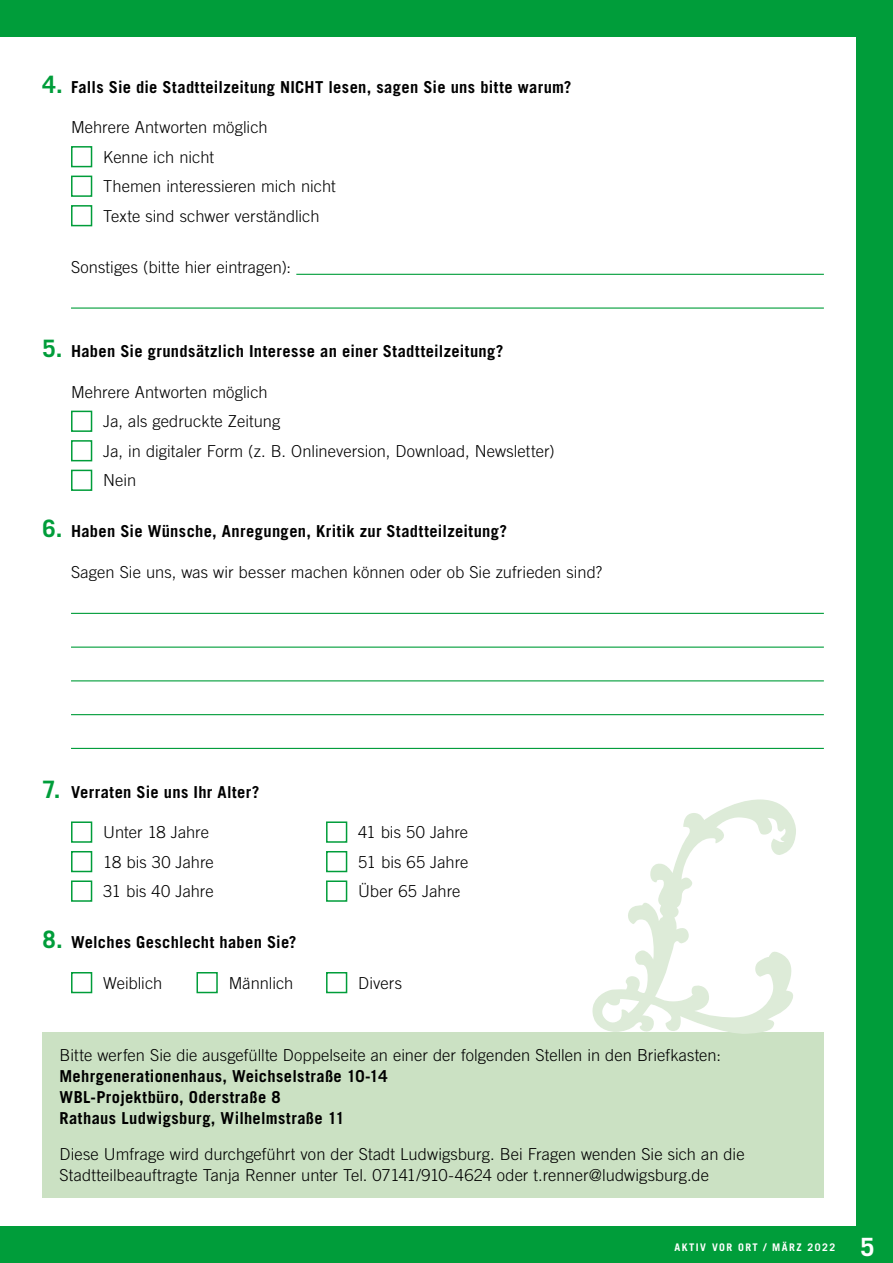
<style>
.page{position:relative;width:893px;height:1263px;background:#fff}
.page>*{position:absolute;margin:0;border:0;box-sizing:border-box;transform-origin:0 0}
.t1{font:700 25.2px "Ludwigsburg Trade Gothic";color:#fff}
.t2{font:300 16.5px/29.5px "Ludwigsburg Trade Gothic";letter-spacing:-.015em;color:#000}
.t3{font:700 16.5px/21px "Ludwigsburg Trade Gothic";letter-spacing:.005em;color:#000}
.t4{font:700 10.5px "Ludwigsburg Trade Gothic";letter-spacing:.125em;color:#fff}
.s1{font-size:24px;color:#009d3a}
</style>
<div class="page">
<div style="left:43px;top:1032px;width:781px;height:166px;background:#cbe1c3"></div>
<div style="left:0;top:1227px;width:893px;height:36px;background:#009d3a"></div>
<div style="left:0;top:0;width:893px;height:36px;background:#009d3a"></div>
<div style="left:857px;top:0;width:36px;height:1263px;background:#009d3a"></div>
<hr style="left:296px;top:274px;width:528px;height:1px;background:#009d3a">
<hr style="left:71px;top:307px;width:753px;height:2px;background:#009d3a">
<hr style="left:71px;top:613px;width:753px;height:1px;background:#009d3a">
<hr style="left:71px;top:646px;width:753px;height:2px;background:#009d3a">
<hr style="left:71px;top:680px;width:753px;height:1px;background:#009d3a">
<hr style="left:71px;top:714px;width:753px;height:1px;background:#009d3a">
<hr style="left:71px;top:748px;width:753px;height:1px;background:#009d3a">
<div style="left:71px;top:146px;width:21px;height:21px;background:#fff;border:2px solid #009d3a"></div>
<div style="left:71px;top:176px;width:21px;height:21px;background:#fff;border:2px solid #009d3a"></div>
<div style="left:71px;top:205px;width:21px;height:21px;background:#fff;border:2px solid #009d3a"></div>
<div style="left:71px;top:411px;width:21px;height:21px;background:#fff;border:2px solid #009d3a"></div>
<div style="left:71px;top:440px;width:21px;height:21px;background:#fff;border:2px solid #009d3a"></div>
<div style="left:71px;top:470px;width:21px;height:21px;background:#fff;border:2px solid #009d3a"></div>
<div style="left:71px;top:821px;width:21px;height:22px;background:#fff;border:2px solid #009d3a"></div>
<div style="left:326px;top:821px;width:21px;height:22px;background:#fff;border:2px solid #009d3a"></div>
<div style="left:71px;top:851px;width:21px;height:21px;background:#fff;border:2px solid #009d3a"></div>
<div style="left:326px;top:851px;width:21px;height:21px;background:#fff;border:2px solid #009d3a"></div>
<div style="left:71px;top:880px;width:21px;height:22px;background:#fff;border:2px solid #009d3a"></div>
<div style="left:326px;top:880px;width:21px;height:22px;background:#fff;border:2px solid #009d3a"></div>
<div style="left:71px;top:972px;width:21px;height:21px;background:#fff;border:2px solid #009d3a"></div>
<div style="left:196px;top:972px;width:22px;height:21px;background:#fff;border:2px solid #009d3a"></div>
<div style="left:326px;top:972px;width:21px;height:21px;background:#fff;border:2px solid #009d3a"></div>
<svg style="left:592px;top:799px;width:204px;height:235px"></svg>
<p class="t3" style="left:43px;top:76px;width:531px"><span class="s1">4.</span> Falls Sie die Stadtteilzeitung NICHT lesen, sagen Sie uns bitte warum?</p>
<p class="t2" style="left:103px;top:112px;width:234px;text-indent:-32px">Mehrere Antworten möglich<br>Kenne ich nicht<br>Themen interessieren mich nicht<br>Texte sind schwer verständlich</p>
<p class="t2" style="left:71px;top:252px;width:222px">Sonstiges (bitte hier eintragen):</p>
<p class="t3" style="left:43px;top:341px;width:463px"><span class="s1">5.</span> Haben Sie grundsätzlich Interesse an einer Stadtteilzeitung?</p>
<p class="t2" style="left:103px;top:377px;width:453px;text-indent:-32px">Mehrere Antworten möglich<br>Ja, als gedruckte Zeitung<br>Ja, in digitaler Form (z. B. Onlineversion, Download, Newsletter)<br>Nein</p>
<p class="t3" style="left:43px;top:521px;width:466px"><span class="s1">6.</span> Haben Sie Wünsche, Anregungen, Kritik zur Stadtteilzeitung?</p>
<p class="t2" style="left:71px;top:557px;width:533px">Sagen Sie uns, was wir besser machen können oder ob Sie zufrieden sind?</p>
<p class="t3" style="left:43px;top:781px;width:219px"><span class="s1">7.</span> Verraten Sie uns Ihr Alter?</p>
<p class="t2" style="left:103px;top:817px;width:108px">Unter 18 Jahre</p>
<p class="t2" style="left:358px;top:817px;width:112px">41 bis 50 Jahre</p>
<p class="t2" style="left:103px;top:847px;width:112px">18 bis 30 Jahre</p>
<p class="t2" style="left:358px;top:847px;width:112px">51 bis 65 Jahre</p>
<p class="t2" style="left:103px;top:876px;width:112px">31 bis 40 Jahre</p>
<p class="t2" style="left:358px;top:876px;width:104px">Über 65 Jahre</p>
<p class="t3" style="left:43px;top:932px;width:256px"><span class="s1">8.</span> Welches Geschlecht haben Sie?</p>
<p class="t2" style="left:103px;top:968px;width:61px">Weiblich</p>
<p class="t2" style="left:229px;top:968px;width:67px">Männlich</p>
<p class="t2" style="left:358px;top:968px;width:45px">Divers</p>
<p class="t2" style="left:60px;top:1040px;width:663px">Bitte werfen Sie die ausgefüllte Doppelseite an einer der folgenden Stellen in den Briefkasten:</p>
<p class="t3" style="left:60px;top:1065px;width:330px">Mehrgenerationenhaus, Weichselstraße 10-14<br>WBL-Projektbüro, Oderstraße 8<br>Rathaus Ludwigsburg, Wilhelmstraße 11</p>
<p class="t2" style="left:60px;top:1143px;width:687px;line-height:21px">Diese Umfrage wird durchgeführt von der Stadt Ludwigsburg. Bei Fragen wenden Sie sich an die<br>Stadtteilbeauftragte Tanja Renner unter Tel. 07141/910-4624 oder t.renner@ludwigsburg.de</p>
<p class="t4" style="left:675px;top:1241px;width:162px">AKTIV VOR ORT / MÄRZ 2022</p>
<h1 class="t1" style="left:861px;top:1231px;width:16px">5</h1>
</div>
